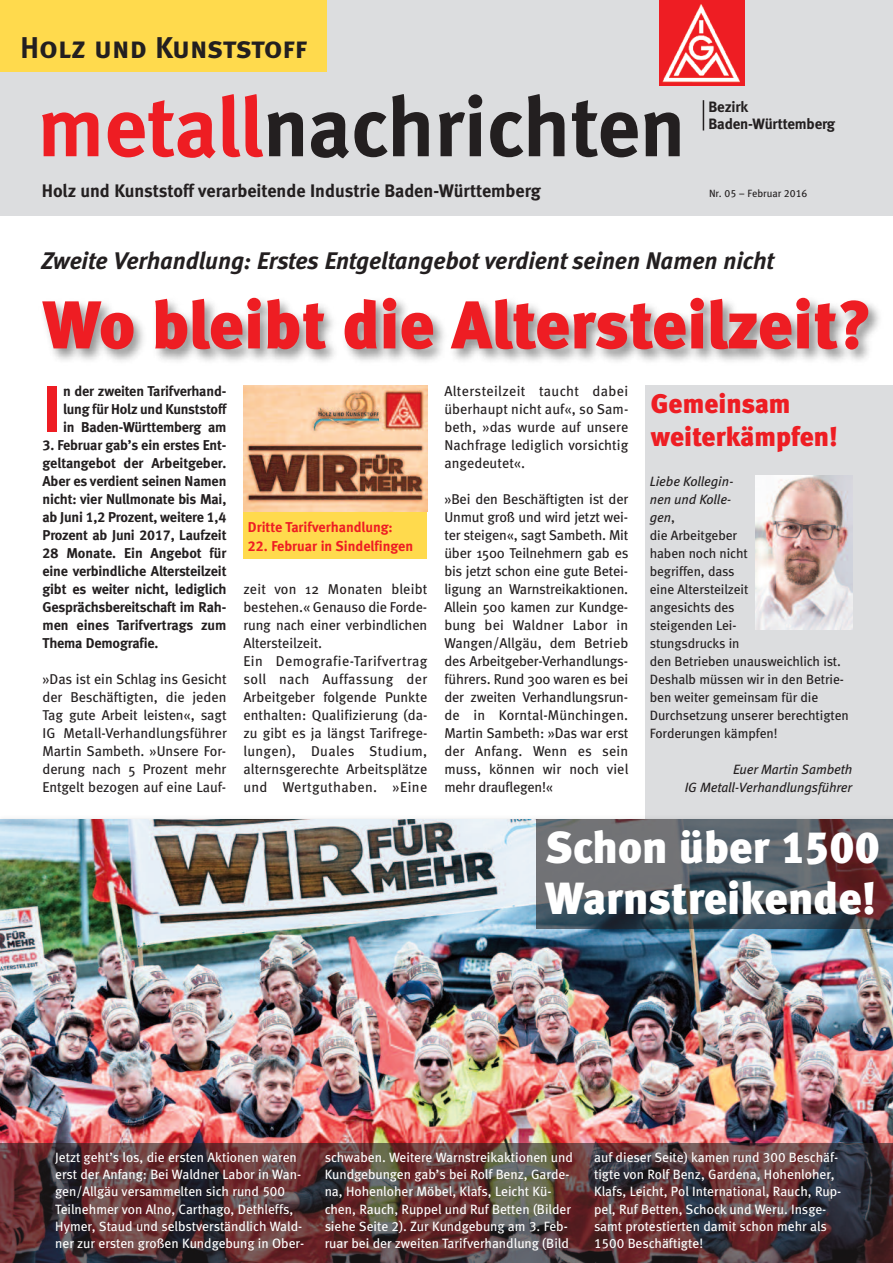
<style>
.page{position:relative;width:893px;height:1263px;background:#fff}
.page>*{position:absolute;margin:0;border:0;box-sizing:border-box;transform-origin:0 0}
.t1{font:700 84px "Meta";color:#231f20}
.t2{font:67.5px "Meta Black LF";letter-spacing:-.005em;color:#ee1d23}
.t3{font:66px "Meta Bold LF";color:#ee1d23}
.t4{font:45px/51px "Meta Black LF";color:#fff}
.t5{font:30px "Meta Bold LF Caps";letter-spacing:-.005em;color:#231f20}
.t6{font:900 27px/32.4px "Meta";color:#ee1d23}
.t7{font:italic 24px "Meta Bold LF";color:#231f20}
.t8{font:700 18.15px "Meta";color:#231f20}
.t9{font:700 15px/16.5px "Meta";letter-spacing:-.01em;color:#231f20}
.t10{font:14.25px/18px "Meta";letter-spacing:.005em;color:#231f20;text-align:justify}
.t11{font:14.25px/18px "Meta Bold LF";letter-spacing:-.01em;color:#231f20;text-align:justify}
.t12{font:14.25px "Meta Bold LF";color:#ee1d23}
.t13{font:13.5px/17.2px "Meta Book LF";color:#fff}
.t14{font:13.5px/18px "Meta";letter-spacing:-.005em;color:#231f20}
.t15{font:italic 13.5px/18px "Meta";letter-spacing:-.005em;color:#231f20;text-align:right}
.t16{font:italic 13.5px/18px "Meta Book LF";letter-spacing:-.01em;color:#231f20}
.t17{font:10.5px "Meta Book LF";color:#231f20}
.s1{color:#ee1d23}
.s2{font-family:"Meta";font-style:normal}
</style>
<div class="page">
<div style="left:645px;top:386px;width:248px;height:447px;background:#dcdddf"></div>
<img style="left:0;top:819px;width:893px;height:324px">
<div style="left:0;top:0;width:893px;height:216px;background:#dcdddf"></div>
<img style="left:659px;top:0;width:85px;height:85px">
<hr style="left:703px;top:100px;width:1px;height:31px;background:#231f20">
<img style="left:44px;top:300px;width:849px;height:133px">
<div style="left:0;top:0;width:327px;height:72px;background:#ffda4d"></div>
<div style="left:0;top:1143px;width:893px;height:120px;background:#231f20;opacity:.6"></div>
<div style="left:536px;top:819px;width:357px;height:109px;background:#231f20;opacity:.6"></div>
<div style="left:243px;top:502px;width:184px;height:57px;background:#ffda4d"></div>
<img style="left:243px;top:386px;width:184px;height:125px">
<img style="left:756px;top:476px;width:96px;height:153px">
<h3 class="t5" style="left:20px;top:37px;width:289px">Holz und Kunststoff</h3>
<h1 class="t1" style="left:38px;top:98px;width:649px"><span class="s1">metall</span>nachrichten</h1>
<p class="t8" style="left:42px;top:184px;width:501px">Holz und Kunststoff verarbeitende Industrie Baden-Württemberg</p>
<p class="t9" style="left:709px;top:100px;width:128px">Bezirk<br>Baden-Württemberg</p>
<p class="t17" style="left:709px;top:190px;width:100px">Nr. 05 – Februar 2016</p>
<h3 class="t7" style="left:41px;top:252px;width:734px">Zweite Verhandlung: Erstes Entgeltangebot verdient seinen Namen nicht</h3>
<h2 class="t2" style="left:43px;top:302px;width:831px">Wo bleibt die Altersteilzeit?</h2>
<h3 class="t3" style="left:43px;top:386px;width:20px">I</h3>
<p class="t11" style="left:63px;top:383px;width:165px">n der zweiten Tarifverhand&shy;lung für Holz und Kunststoff in Baden-Württemberg am</p>
<p class="t11" style="left:43px;top:437px;width:186px">3. Februar gab’s ein erstes Ent&shy;geltangebot der Arbeitgeber.<br>Aber es verdient seinen Namen nicht: vier Nullmonate bis Mai, ab Juni 1,2 Prozent, weitere 1,4<br>Prozent ab Juni 2017, Laufzeit 28 Monate. Ein Angebot für eine verbindliche Altersteilzeit gibt es weiter nicht, lediglich Gesprächsbereitschaft im Rah&shy;men eines Tarifvertrags zum Thema Demografie.</p>
<p class="t10" style="left:43px;top:671px;width:186px">»Das ist ein Schlag ins Gesicht der Beschäftigten, die jeden Tag gute Arbeit leisten«, sagt IG Metall-Verhandlungsführer Martin Sambeth. »Unsere For&shy;derung nach 5 Prozent mehr Entgelt bezogen auf eine Lauf-</p>
<p class="t12" style="left:248px;top:522px;width:146px">Dritte Tarifverhandlung:</p>
<p class="t12" style="left:248px;top:541px;width:167px">22. Februar in Sindelfingen</p>
<p class="t10" style="left:243px;top:581px;width:186px;text-align:left">zeit von 12 Monaten bleibt bestehen.« Genauso die Forde&shy;rung nach einer verbindlichen<br>Altersteilzeit.<br>Ein Demografie-Tarifvertrag soll nach Auffassung der<br>Arbeitgeber folgende Punkte enthalten: Qualifizierung (da&shy;zu gibt es ja längst Tarifrege&shy;lungen), Duales Studium, alternsgerechte Arbeitsplätze und Wertguthaben. »Eine</p>
<p class="t10" style="left:444px;top:383px;width:185px">Altersteilzeit taucht dabei überhaupt nicht auf«, so Sam&shy;beth, »das wurde auf unsere Nachfrage lediglich vorsichtig angedeutet«.</p>
<p class="t10" style="left:444px;top:491px;width:186px">»Bei den Beschäftigten ist der Unmut groß und wird jetzt wei&shy;ter steigen«, sagt Sambeth. Mit über 1500 Teilnehmern gab es bis jetzt schon eine gute Betei&shy;ligung an Warnstreikaktionen.<br>Allein 500 kamen zur Kundge&shy;bung bei Waldner Labor in Wangen/Allgäu, dem Betrieb des Arbeitgeber-Verhandlungs&shy;führers. Rund 300 waren es bei der zweiten Verhandlungsrun&shy;de in Korntal-Münchingen.<br>Martin Sambeth: »Das war erst der Anfang. Wenn es sein muss, können wir noch viel mehr drauflegen!«</p>
<h3 class="t6" style="left:651px;top:390px;width:189px">Gemeinsam weiterkämpfen!</h3>
<p class="t16" style="left:650px;top:474px;width:85px">Liebe Kollegin&shy;nen und Kolle&shy;gen<span class="s2">,</span></p>
<p class="t14" style="left:650px;top:528px;width:201px">die Arbeitgeber<br>haben noch nicht<br>begriffen, dass<br>eine Altersteilzeit<br>angesichts des<br>steigenden Lei-<br>stungsdrucks in<br>den Betrieben unausweichlich ist.<br>Deshalb müssen wir in den Betrie&shy;ben weiter gemeinsam für die<br>Durchsetzung unserer berechtigten<br>Forderungen kämpfen!</p>
<p class="t15" style="left:685px;top:762px;width:169px">Euer Martin Sambeth<br>IG Metall-Verhandlungsführer</p>
<h3 class="t4" style="left:545px;top:826px;width:336px">Schon über 1500<br>Warnstreikende!</h3>
<p class="t13" style="left:55px;top:1150px;width:250px">Jetzt geht’s los, die ersten Aktionen waren erst der Anfang: Bei Waldner Labor in Wan&shy;gen/Allgäu versammelten sich rund 500<br>Teilnehmer von Alno, Carthago, Dethleffs, Hymer, Staud und selbstverständlich Wald&shy;ner zur ersten großen Kundgebung in Ober-</p>
<p class="t13" style="left:325px;top:1150px;width:250px">schwaben. Weitere Warnstreikaktionen und Kundgebungen gab’s bei Rolf Benz, Garde&shy;na, Hohenloher Möbel, Klafs, Leicht Kü&shy;chen, Rauch, Ruppel und Ruf Betten (Bilder siehe Seite 2). Zur Kundgebung am 3. Feb&shy;ruar bei der zweiten Tarifverhandlung (Bild</p>
<p class="t13" style="left:594px;top:1150px;width:249px">auf dieser Seite) kamen rund 300 Beschäf&shy;tigte von Rolf Benz, Gardena, Hohenloher, Klafs, Leicht, Pol International, Rauch, Rup&shy;pel, Ruf Betten, Schock und Weru. Insge&shy;samt protestierten damit schon mehr als 1500 Beschäftigte!</p>
</div>
